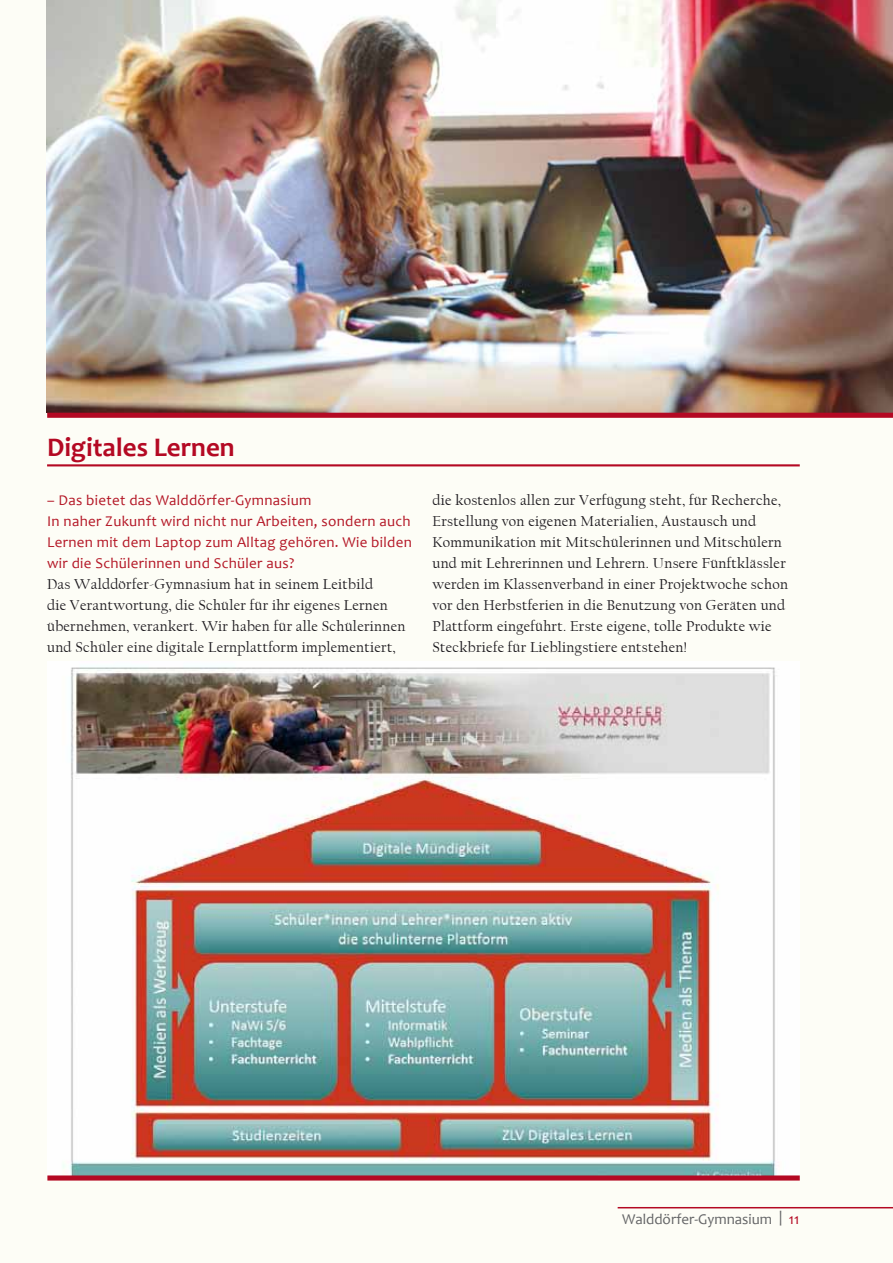
<style>
.page{position:relative;width:893px;height:1263px;background:#fdfdf6}
.page>*{position:absolute;margin:0;border:0;box-sizing:border-box;transform-origin:0 0}
.t1{font:700 27px "Candara";color:#b40923}
.t2{font:15px/21px "Californian FB";letter-spacing:.02em;color:#1a171c}
.t3{font:15px/21px "Candara";letter-spacing:.02em;color:#b41726}
.t4{font:15px "Candara";color:#646567}
.s1{color:#b40923}
</style>
<div class="page">
<hr style="left:618px;top:1207px;width:275px;height:1px;background:#b40923">
<hr style="left:47px;top:464px;width:753px;height:2px;background:#b40923">
<img style="left:47px;top:0;width:846px;height:413px">
<img style="left:63px;top:667px;width:714px;height:508px">
<div style="left:47px;top:413px;width:846px;height:5px;background:#b40923"></div>
<div style="left:47px;top:1175px;width:753px;height:5px;background:#b40923"></div>
<h1 class="t1" style="left:47px;top:430px;width:189px">Digitales Lernen</h1>
<p class="t3" style="left:47px;top:490px;width:366px">– Das bietet das Walddörfer-Gymnasium<br>I n naher Zukunft wird nicht nur Arbeiten, sondern auch Lernen mit dem Laptop zum Alltag gehören. Wie bilden wir die Schülerinnen und Schüler aus?</p>
<p class="t2" style="left:47px;top:574px;width:360px">Das Walddörfer-Gymnasium hat in seinem Leitbild<br>die Verantwortung, die Schüler für ihr eigenes Lernen übernehmen, verankert. Wir haben für alle Schülerinnen und Schüler eine digitale Lernplattform implementiert,</p>
<p class="t2" style="left:432px;top:490px;width:357px">die kostenlos allen zur Verfügung steht, für Recherche, Erstellung von eigenen Materialien, Austausch und Kommunikation mit Mitschülerinnen und Mitschülern und mit Lehrerinnen und Lehrern. Unsere Fünftklässler werden im Klassenverband in einer Projektwoche schon vor den Herbstferien in die Benutzung von Geräten und Plattform eingeführt. Erste eigene, tolle Produkte wie Steckbriefe für Lieblingstiere entstehen!</p>
<p class="t4" style="left:622px;top:1209px;width:179px">Walddörfer-Gymnasium | <span class="s1">11</span></p>
</div>
